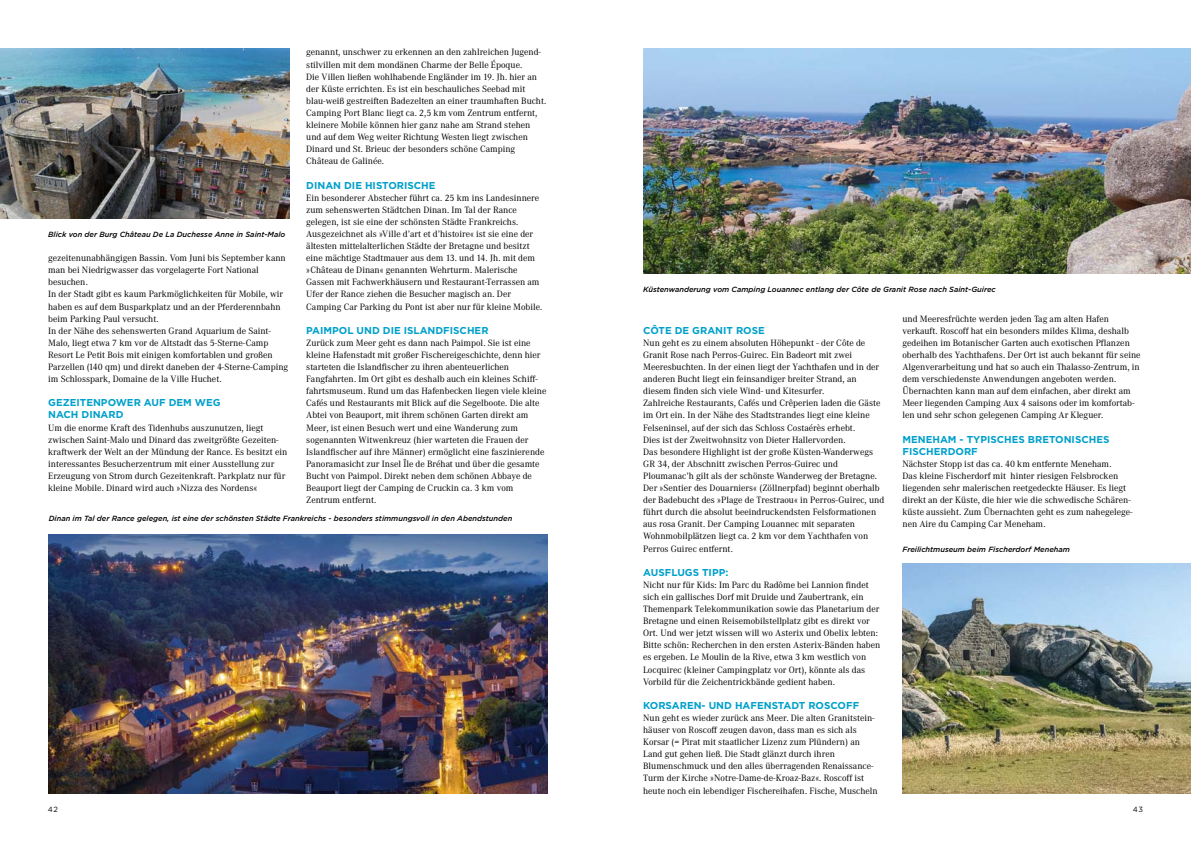
<style>
.page{position:relative;width:1191px;height:842px;background:#fff}
.page>*{position:absolute;margin:0;border:0;box-sizing:border-box;transform-origin:0 0}
.t1{font:700 10px/12.1px "Gotham";color:#00a0cb}
.t2{font:9px/12.1px "Corporate ABQ";color:#000}
.t3{font:italic 500 7.5px "Gotham";color:#000}
.t4{font:7.5px "Gotham";color:#000}
</style>
<div class="page">
<img style="left:643px;top:49px;width:548px;height:224px">
<img style="left:902px;top:564px;width:289px;height:230px">
<img style="left:0;top:48px;width:289px;height:170px">
<img style="left:48px;top:535px;width:499px;height:259px">
<p class="t3" style="left:48px;top:229px;width:239px">Blick von der Burg Château De La Duchesse Anne in Saint-Malo</p>
<p class="t2" style="left:48px;top:252px;width:241px">gezeitenunabhängigen Bassin. Vom Juni bis September kann man bei Niedrigwasser das vorgelagerte Fort National besuchen.<br>In der Stadt gibt es kaum Parkmöglichkeiten für Mobile, wir haben es auf dem Busparkplatz und an der Pferderennbahn beim Parking Paul versucht.<br>In der Nähe des sehenswerten Grand Aquarium de Saint-Malo, liegt etwa 7 km vor de Altstadt das 5-Sterne-Camp Resort Le Petit Bois mit einigen komfortablen und großen Parzellen (140 qm) und direkt daneben der 4-Sterne-Camping im Schlosspark, Domaine de la Ville Huchet.</p>
<p class="t1" style="left:48px;top:397px;width:173px">GEZEITENPOWER AUF DEM WEG<br>NACH DINARD</p>
<p class="t2" style="left:48px;top:421px;width:240px">Um die enorme Kraft des Tidenhubs auszunutzen, liegt zwischen Saint-Malo und Dinard das zweitgrößte Gezeiten&shy;kraftwerk der Welt an der Mündung der Rance. Es besitzt ein interessantes Besucherzentrum mit einer Ausstellung zur Erzeugung von Strom durch Gezeitenkraft. Parkplatz nur für kleine Mobile. Dinard wird auch »Nizza des Nordens«</p>
<p class="t2" style="left:306px;top:46px;width:242px">genannt, unschwer zu erkennen an den zahlreichen Jugend&shy;stilvillen mit dem mondänen Charme der Belle Époque.<br>Die Villen ließen wohlhabende Engländer im 19. Jh. hier an der Küste errichten. Es ist ein beschauliches Seebad mit blau-weiß gestreiften Badezelten an einer traumhaften Bucht.<br>Camping Port Blanc liegt ca. 2,5 km vom Zentrum entfernt, kleinere Mobile können hier ganz nahe am Strand stehen und auf dem Weg weiter Richtung Westen liegt zwischen Dinard und St. Brieuc der besonders schöne Camping Château de Galinée.</p>
<p class="t1" style="left:306px;top:179px;width:131px">DINAN DIE HISTORISCH E</p>
<p class="t2" style="left:306px;top:192px;width:238px">Ein besonderer Abstecher führt ca. 25 km ins Landesinnere zum sehenswerten Städtchen Dinan. Im Tal der Rance gelegen, ist sie eine der schönsten Städte Frankreichs.<br>Ausgezeichnet als »Ville d’art et d’histoire« ist sie eine der ältesten mittelalterlichen Städte der Bretagne und besitzt eine mächtige Stadtmauer aus dem 13. und 14. Jh. mit dem »Château de Dinan« genannten Wehrturm. Malerische Gassen mit Fachwerkhäusern und Restaurant-Terrassen am Ufer der Rance ziehen die Besucher magisch an. Der Camping Car Parking du Pont ist aber nur für kleine Mobile.</p>
<p class="t1" style="left:306px;top:324px;width:184px">PAIM POL UND DIE ISLANDFISCH ER</p>
<p class="t2" style="left:306px;top:337px;width:242px">Zurück zum Meer geht es dann nach Paimpol. Sie ist eine kleine Hafenstadt mit großer Fischereigeschichte, denn hier starteten die Islandfischer zu ihren abenteuerlichen Fangfahrten. Im Ort gibt es deshalb auch ein kleines Schiff&shy;fahrtsmuseum. Rund um das Hafenbecken liegen viele kleine Cafés und Restaurants mit Blick auf die Segelboote. Die alte Abtei von Beauport, mit ihrem schönen Garten direkt am Meer, ist einen Besuch wert und eine Wanderung zum sogenannten Witwenkreuz (hier warteten die Frauen der Islandfischer auf ihre Männer) ermöglicht eine faszinierende Panoramasicht zur Insel Île de Bréhat und über die gesamte Bucht von Paimpol. Direkt neben dem schönen Abbaye de Beauport liegt der Camping de Cruckin ca. 3 km vom Zentrum entfernt.</p>
<p class="t3" style="left:49px;top:514px;width:465px">Dinan im Tal der Rance gelegen, ist eine der schönsten Städte Frankreichs - besonders stimmungsvoll in den Abendstunden</p>
<p class="t3" style="left:643px;top:284px;width:354px">Küstenwanderung vom Camping Louannec entlang der Côte de Granit Rose nach Saint-Guirec</p>
<p class="t1" style="left:643px;top:324px;width:123px">CÔTE DE GRANIT ROSE</p>
<p class="t2" style="left:643px;top:337px;width:242px">Nun geht es zu einem absoluten Höhepunkt - der Côte de Granit Rose nach Perros-Guirec. Ein Badeort mit zwei Meeresbuchten. In der einen liegt der Yachthafen und in der anderen Bucht liegt ein feinsandiger breiter Strand, an diesem finden sich viele Wind- und Kitesurfer.<br>Zahlreiche Restaurants, Cafés und Crêperien laden die Gäste im Ort ein. In der Nähe des Stadtstrandes liegt eine kleine Felseninsel, auf der sich das Schloss Costaérès erhebt.<br>Dies ist der Zweitwohnsitz von Dieter Hallervorden.<br>Das besondere Highlight ist der große Küsten-Wanderwegs GR 34, der Abschnitt zwischen Perros-Guirec und Ploumanac’h gilt als der schönste Wanderweg der Bretagne.<br>Der »Sentier des Douarniers« (Zöllnerpfad) beginnt oberhalb der Badebucht des »Plage de Trestraou« in Perros-Guirec, und führt durch die absolut beeindruckendsten Felsformationen aus rosa Granit. Der Camping Louannec mit separaten Wohnmobilplätzen liegt ca. 2 km vor dem Yachthafen von Perros Guirec entfernt.</p>
<p class="t1" style="left:643px;top:566px;width:87px">AUSFLUGS TIPP:</p>
<p class="t2" style="left:643px;top:579px;width:239px">Nicht nur für Kids: Im Parc du Radôme bei Lannion findet sich ein gallisches Dorf mit Druide und Zaubertrank, ein Themenpark Telekommunikation sowie das Planetarium der Bretagne und einen Reisemobilstellplatz gibt es direkt vor Ort. Und wer jetzt wissen will wo Asterix und Obelix lebten:<br>Bitte schön: Recherchen in den ersten Asterix-Bänden haben es ergeben. Le Moulin de la Rive, etwa 3 km westlich von Locquirec (kleiner Campingplatz vor Ort), könnte als das Vorbild für die Zeichentrickbände gedient haben.</p>
<p class="t1" style="left:643px;top:699px;width:217px">KORSAREN- UND HAFENSTADT ROSCOFF</p>
<p class="t2" style="left:643px;top:712px;width:236px">Nun geht es wieder zurück ans Meer. Die alten Granitstein&shy;häuser von Roscoff zeugen davon, dass man es sich als Korsar (= Pirat mit staatlicher Lizenz zum Plündern) an Land gut gehen ließ. Die Stadt glänzt durch ihren Blumenschmuck und den alles überragenden Renaissance-Turm der Kirche »Notre-Dame-de-Kroaz-Baz«. Roscoff ist heute noch ein lebendiger Fischereihafen. Fische, Muscheln</p>
<p class="t2" style="left:902px;top:313px;width:240px">und Meeresfrüchte werden jeden Tag am alten Hafen verkauft. Roscoff hat ein besonders mildes Klima, deshalb gedeihen im Botanischer Garten auch exotischen Pflanzen oberhalb des Yachthafens. Der Ort ist auch bekannt für seine Algenverarbeitung und hat so auch ein Thalasso-Zentrum, in dem verschiedenste Anwendungen angeboten werden.<br>Übernachten kann man auf dem einfachen, aber direkt am Meer liegenden Camping Aux 4 saisons oder im komfortab&shy;len und sehr schon gelegenen Camping Ar Kleguer.</p>
<p class="t1" style="left:902px;top:433px;width:208px">MENEHAM - TYPISCH ES BRETONISCH ES<br>FISCH ERDORF</p>
<p class="t2" style="left:902px;top:458px;width:232px">Nächster Stopp ist das ca. 40 km entfernte Meneham.<br>Das kleine Fischerdorf mit hinter riesigen Felsbrocken liegenden sehr malerischen reetgedeckte Häuser. Es liegt direkt an der Küste, die hier wie die schwedische Schären&shy;küste aussieht. Zum Übernachten geht es zum nahegelege&shy;nen Aire du Camping Car Meneham.</p>
<p class="t3" style="left:902px;top:544px;width:169px">Freilichtmuseum beim Fischerdorf Meneham</p>
<p class="t4" style="left:48px;top:805px;width:12px">42</p>
<p class="t4" style="left:1133px;top:805px;width:12px">43</p>
</div>
